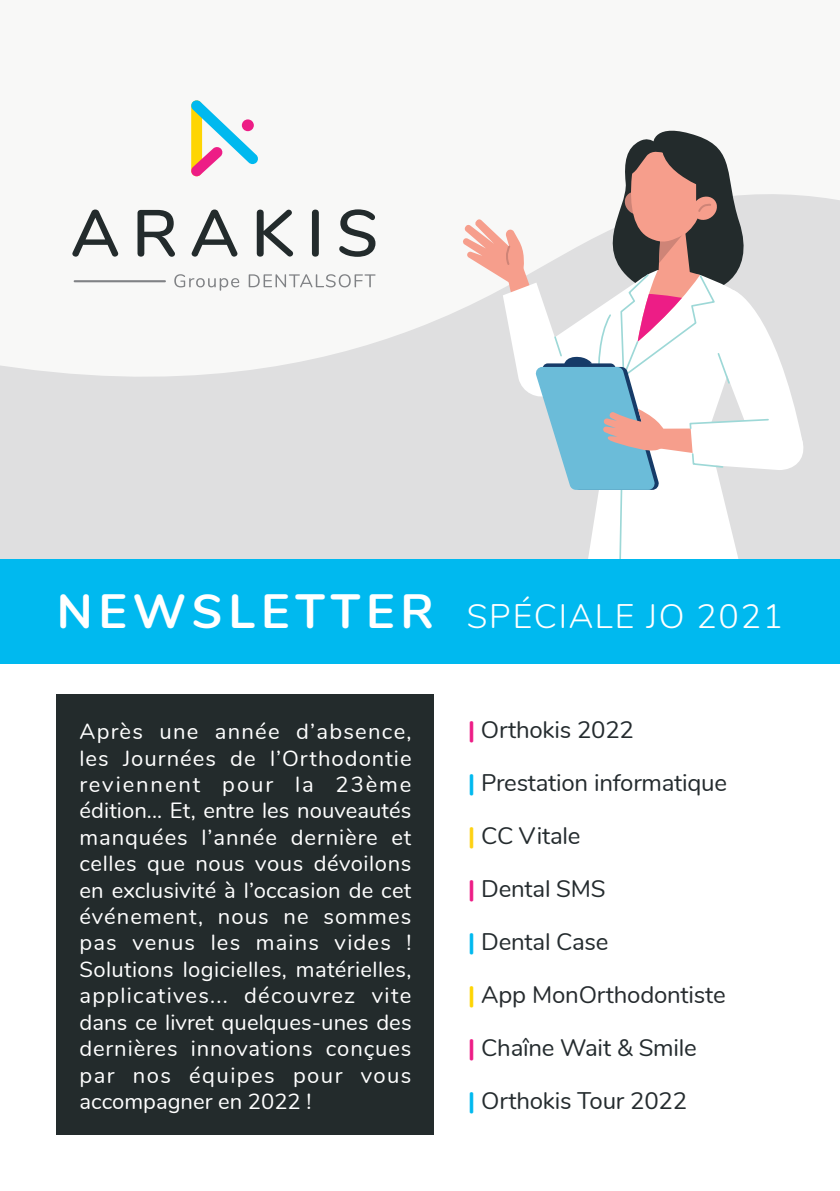
<style>
.page{position:relative;width:840px;height:1191px;background:#fff}
.page>*{position:absolute;margin:0;border:0;box-sizing:border-box;transform-origin:0 0}
.t1{font:300 34px "Nunito";letter-spacing:.05em;color:#fff}
.t2{font:24px "Nunito";letter-spacing:-.01em;color:#242b2e}
.t3{font:24px "Nunito";letter-spacing:-.01em;color:#262b2e}
.t4{font:22px/26.4px "Nunito";letter-spacing:.04em;color:#fff;text-align:justify}
.s1{font-weight:700;font-size:48px}
.s2{font-weight:800;color:#ed1d86}
.s3{font-weight:800;color:#00b9ef}
.s4{font-weight:800;color:#fed213}
.s5{font-weight:800;color:#fed503}
</style>
<div class="page">
<div style="left:0;top:0;width:839px;height:567px;background:#f8f8f7"></div>
<svg style="left:0;top:196px;width:839px;height:362px;fill:#dfdfe0"></svg>
<svg style="left:462px;top:130px;width:342px;height:428px"></svg>
<div style="left:0;top:558px;width:839px;height:105px;background:#00b9ef"></div>
<div style="left:57px;top:694px;width:377px;height:440px;background:#232b2c"></div>
<svg style="left:72px;top:209px;width:46px;height:48px"></svg>
<svg style="left:137px;top:210px;width:38px;height:47px"></svg>
<svg style="left:191px;top:209px;width:46px;height:48px"></svg>
<svg style="left:256px;top:210px;width:37px;height:47px"></svg>
<svg style="left:312px;top:210px;width:6px;height:47px"></svg>
<svg style="left:339px;top:209px;width:36px;height:48px"></svg>
<svg style="left:191px;top:100px;width:67px;height:76px"></svg>
<div style="left:242px;top:119px;width:12px;height:12px;background:#ed1d86;border-radius:50%"></div>
<svg style="left:174px;top:274px;width:65px;height:17px"></svg>
<svg style="left:248px;top:274px;width:127px;height:13px"></svg>
<hr style="left:74px;top:280px;width:92px;height:2px;background:#808285">
<h1 class="t1" style="left:57px;top:591px;width:727px"><span class="s1">NEWSLETTER</span> SPÉCIALE JO 2021</h1>
<p class="t4" style="left:79px;top:717px;width:333px">Après une année d’absence, les Journées de l’Orthodontie reviennent pour la 23ème édition... Et, entre les nouveautés manquées l’année dernière et celles que nous vous dévoilons en exclusivité à l’occasion de cet événement, nous ne sommes pas venus les mains vides !<br>Solutions logicielles, matérielles, applicatives... découvrez vite dans ce livret quelques-unes des dernières innovations conçues par nos équipes pour vous accompagner en 2022 !</p>
<p class="t2" style="left:468px;top:712px;width:167px"><span class="s2">|</span> Orthokis 2022</p>
<p class="t2" style="left:468px;top:765px;width:260px"><span class="s3">|</span> Prestation informatique</p>
<p class="t2" style="left:468px;top:818px;width:114px"><span class="s4">|</span> CC Vitale</p>
<p class="t2" style="left:468px;top:871px;width:139px"><span class="s2">|</span> Dental SMS</p>
<p class="t2" style="left:468px;top:924px;width:142px"><span class="s3">|</span> Dental Case</p>
<p class="t3" style="left:468px;top:977px;width:259px"><span class="s5">|</span> App MonOrthodontiste</p>
<p class="t2" style="left:468px;top:1030px;width:230px"><span class="s2">|</span> Chaîne Wait &amp; Smile</p>
<p class="t2" style="left:468px;top:1082px;width:220px"><span class="s3">|</span> Orthokis Tour 2022</p>
</div>
